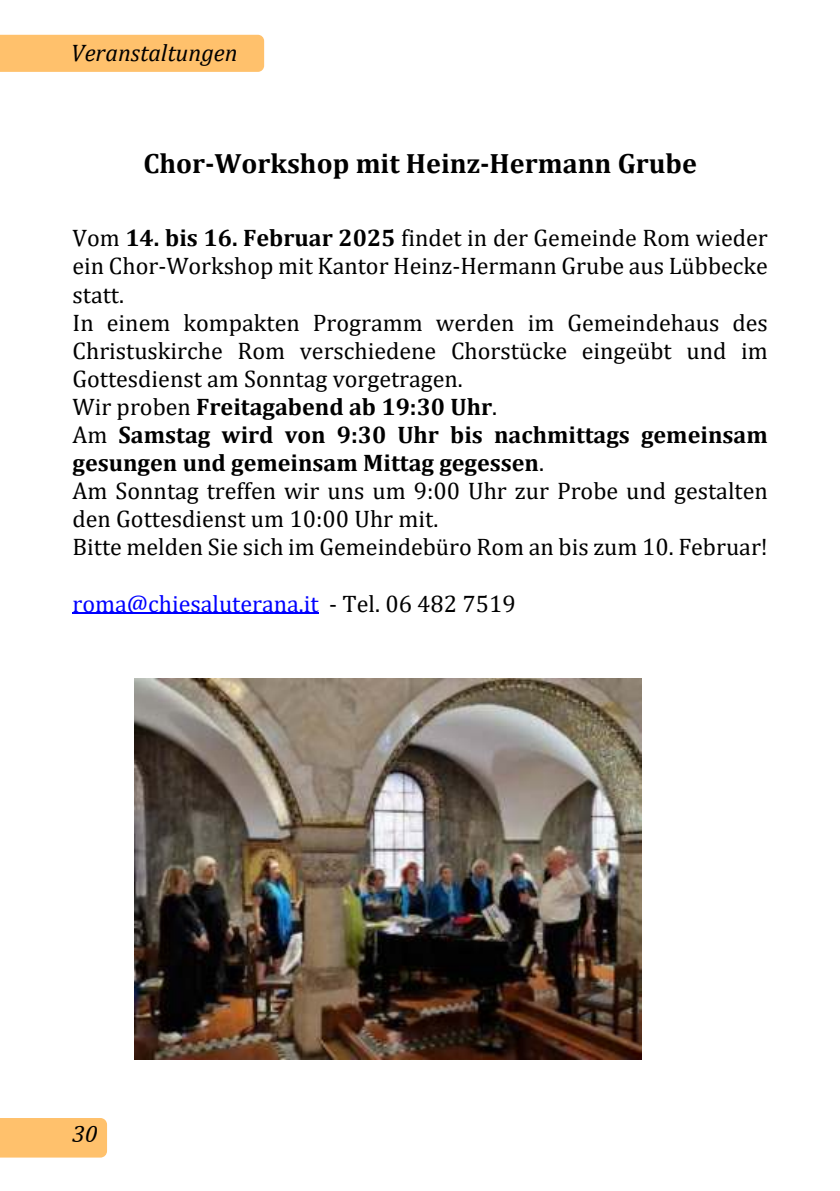
<style>
.page{position:relative;width:840px;height:1191px;background:#fff}
.page>*{position:absolute;margin:0;border:0;box-sizing:border-box;transform-origin:0 0}
.t1{font:700 28px "Cambria";color:#000}
.t2{font:24px/28px "Cambria";color:#000}
.t3{font:24px "Cambria";color:#00f}
.t4{font:italic 24px "Cambria";color:#000}
.s1{font-weight:700}
.s2{color:#000}
</style>
<div class="page">
<div style="left:0;top:1118px;width:107px;height:39px;background:#ffc16c"></div>
<div style="left:0;top:35px;width:264px;height:37px;background:#ffc16c"></div>
<hr style="left:72px;top:612px;width:246px;height:2px;background:#00f">
<img style="left:135px;top:678px;width:506px;height:381px">
<p class="t4" style="left:71px;top:42px;width:168px">Veranstaltungen</p>
<p class="t1" style="left:143px;top:151px;width:554px">Chor-Workshop mit Heinz-Hermann Grube</p>
<p class="t2" style="left:72px;top:226px;width:696px">Vom <span class="s1">14. bis 16. Februar 2025</span> findet in der Gemeinde Rom wieder ein Chor-Workshop mit Kantor Heinz-Hermann Grube aus Lübbecke statt.<br>In einem kompakten Programm werden im Gemeindehaus des Christuskirche Rom verschiedene Chorstücke eingeübt und im Gottesdienst am Sonntag vorgetragen.<br>Wir proben <span class="s1">Freitagabend ab 19:30 Uhr</span>.<br>Am <span class="s1">Samstag wird von 9:30 Uhr bis nachmittags gemeinsam gesungen und gemeinsam Mittag gegessen</span>.<br>Am Sonntag treffen wir uns um 9:00 Uhr zur Probe und gestalten den Gottesdienst um 10:00 Uhr mit.<br>Bitte melden Sie sich im Gemeindebüro Rom an bis zum 10. Februar!</p>
<p class="t3" style="left:72px;top:593px;width:444px">roma@chiesaluterana.it <span class="s2">- Tel. 06 482 7519</span></p>
<p class="t4" style="left:72px;top:1123px;width:27px">30</p>
</div>
